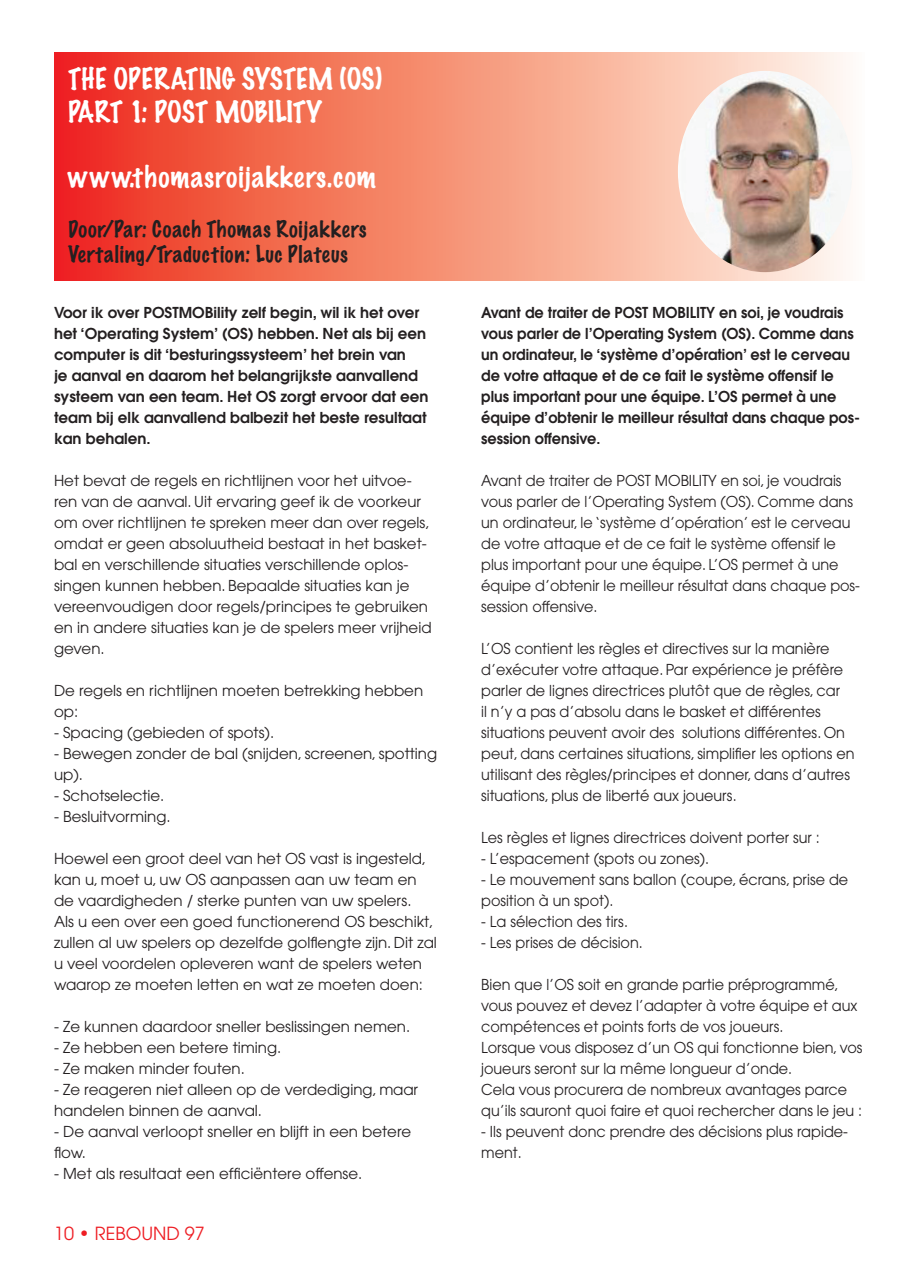
<style>
.page{position:relative;width:919px;height:1263px;background:#fff}
.page>*{position:absolute;margin:0;border:0;box-sizing:border-box;transform-origin:0 0}
.t1{font:100 27px/32.4px "Marker Felt";color:#fff}
.t2{font:100 27px "Marker Felt";letter-spacing:.045em;color:#fff}
.t3{font:100 21px/25.2px "Marker Felt";letter-spacing:.04em;color:#231f20}
.t4{font:18px "Avant Garde";color:#ee1d23}
.t5{font:15px/21px "Avant Garde";color:#231f20;scale:.96 1}
.t6{font:15px/21px "Avant Garde";color:#231f20}
.t7{font:600 15px/21px "Avant Garde";color:#231f20;scale:.96 1}
.t8{font:600 15px/21px "Avant Garde";color:#231f20}
</style>
<div class="page">
<svg style="left:54px;top:53px;width:792px;height:228px;background:#f47e66"></svg>
<img style="left:677px;top:71px;width:169px;height:201px">
<h1 class="t1" style="left:68px;top:64px;width:315px">THE OPERATING SYSTEM (OS)<br>PART 1: POST MOBILITY</h1>
<h1 class="t2" style="left:68px;top:163px;width:309px">www.thomasroijakkers.com</h1>
<h2 class="t3" style="left:68px;top:218px;width:300px">Door/Par: Coach Thomas Roijakkers<br>Vertaling/Traduction: Luc Plateus</h2>
<p class="t8" style="left:54px;top:302px;width:376px">Voor ik over POSTMOBility zelf begin, wil ik het over het ‘Operating System’ (OS) hebben. Net als bij een computer is dit ‘besturingssysteem’ het brein van<br>je aanval en daarom het belangrijkste aanvallend systeem van een team. Het OS zorgt ervoor dat een team bij elk aanvallend balbezit het beste resultaat kan behalen.</p>
<p class="t6" style="left:54px;top:470px;width:379px">Het bevat de regels en richtlijnen voor het uitvoe&shy;ren van de aanval. Uit ervaring geef ik de voorkeur om over richtlijnen te spreken meer dan over regels, omdat er geen absoluutheid bestaat in het basket&shy;bal en verschillende situaties verschillende oplos&shy;singen kunnen hebben. Bepaalde situaties kan je vereenvoudigen door regels/principes te gebruiken en in andere situaties kan je de spelers meer vrijheid geven.</p>
<p class="t6" style="left:54px;top:680px;width:370px">De regels en richtlijnen moeten betrekking hebben op:</p>
<p class="t6" style="left:54px;top:722px;width:222px">- Spacing (gebieden of spots).</p>
<p class="t6" style="left:54px;top:743px;width:384px">- Bewegen zonder de bal (snijden, screenen, spotting up).</p>
<p class="t6" style="left:54px;top:785px;width:112px">- Schotselectie.</p>
<p class="t6" style="left:54px;top:806px;width:118px">- Besluitvorming.</p>
<p class="t6" style="left:54px;top:848px;width:384px">Hoewel een groot deel van het OS vast is ingesteld, kan u, moet u, uw OS aanpassen aan uw team en de vaardigheden / sterke punten van uw spelers.<br>Als u een over een goed functionerend OS beschikt, zullen al uw spelers op dezelfde golflengte zijn. Dit zal u veel voordelen opleveren want de spelers weten waarop ze moeten letten en wat ze moeten doen:</p>
<p class="t6" style="left:54px;top:1016px;width:357px">- Ze kunnen daardoor sneller beslissingen nemen.</p>
<p class="t6" style="left:54px;top:1037px;width:229px">- Ze hebben een betere timing.</p>
<p class="t6" style="left:54px;top:1058px;width:192px">- Ze maken minder fouten.</p>
<p class="t6" style="left:54px;top:1079px;width:365px">- Ze reageren niet alleen op de verdediging, maar handelen binnen de aanval.</p>
<p class="t6" style="left:54px;top:1121px;width:359px">- De aanval verloopt sneller en blijft in een betere flow.</p>
<p class="t6" style="left:54px;top:1163px;width:310px">- Met als resultaat een efficiëntere offense.</p>
<p class="t4" style="left:54px;top:1222px;width:152px">10 • REBOUND 97</p>
<p class="t7" style="left:481px;top:302px;width:396px">Avant de traiter de POST MOBILITY en soi, je voudrais vous parler de l’Operating System (OS). Comme dans un ordinateur, le ‘système d’opération’ est le cerveau de votre attaque et de ce fait le système offensif le plus important pour une équipe. L’OS permet à une équipe d’obtenir le meilleur résultat dans chaque pos&shy;session offensive.</p>
<p class="t5" style="left:481px;top:470px;width:396px">Avant de traiter de POST MOBILITY en soi, je voudrais vous parler de l’Operating System (OS). Comme dans un ordinateur, le ‘système d’opération’ est le cerveau de votre attaque et de ce fait le système offensif le plus important pour une équipe. L’OS permet à une équipe d’obtenir le meilleur résultat dans chaque pos&shy;session offensive.</p>
<p class="t5" style="left:481px;top:638px;width:390px">L’OS contient les règles et directives sur la manière d’exécuter votre attaque. Par expérience je préfère parler de lignes directrices plutôt que de règles, car<br>il n’y a pas d’absolu dans le basket et différentes situations peuvent avoir des solutions différentes. On peut, dans certaines situations, simplifier les options en utilisant des règles/principes et donner, dans d’autres situations, plus de liberté aux joueurs.</p>
<p class="t5" style="left:481px;top:827px;width:354px">Les règles et lignes directrices doivent porter sur :</p>
<p class="t5" style="left:481px;top:848px;width:239px">- L’espacement (spots ou zones).</p>
<p class="t5" style="left:481px;top:869px;width:384px">- Le mouvement sans ballon (coupe, écrans, prise de position à un spot).</p>
<p class="t5" style="left:481px;top:911px;width:154px">- La sélection des tirs.</p>
<p class="t5" style="left:481px;top:932px;width:170px">- Les prises de décision.</p>
<p class="t5" style="left:481px;top:974px;width:399px">Bien que l’OS soit en grande partie préprogrammé, vous pouvez et devez l’adapter à votre équipe et aux compétences et points forts de vos joueurs.<br>Lorsque vous disposez d’un OS qui fonctionne bien, vos joueurs seront sur la même longueur d’onde.<br>Cela vous procurera de nombreux avantages parce qu’ils sauront quoi faire et quoi rechercher dans le jeu :</p>
<p class="t5" style="left:481px;top:1121px;width:383px">- Ils peuvent donc prendre des décisions plus rapide&shy;ment.</p>
</div>
